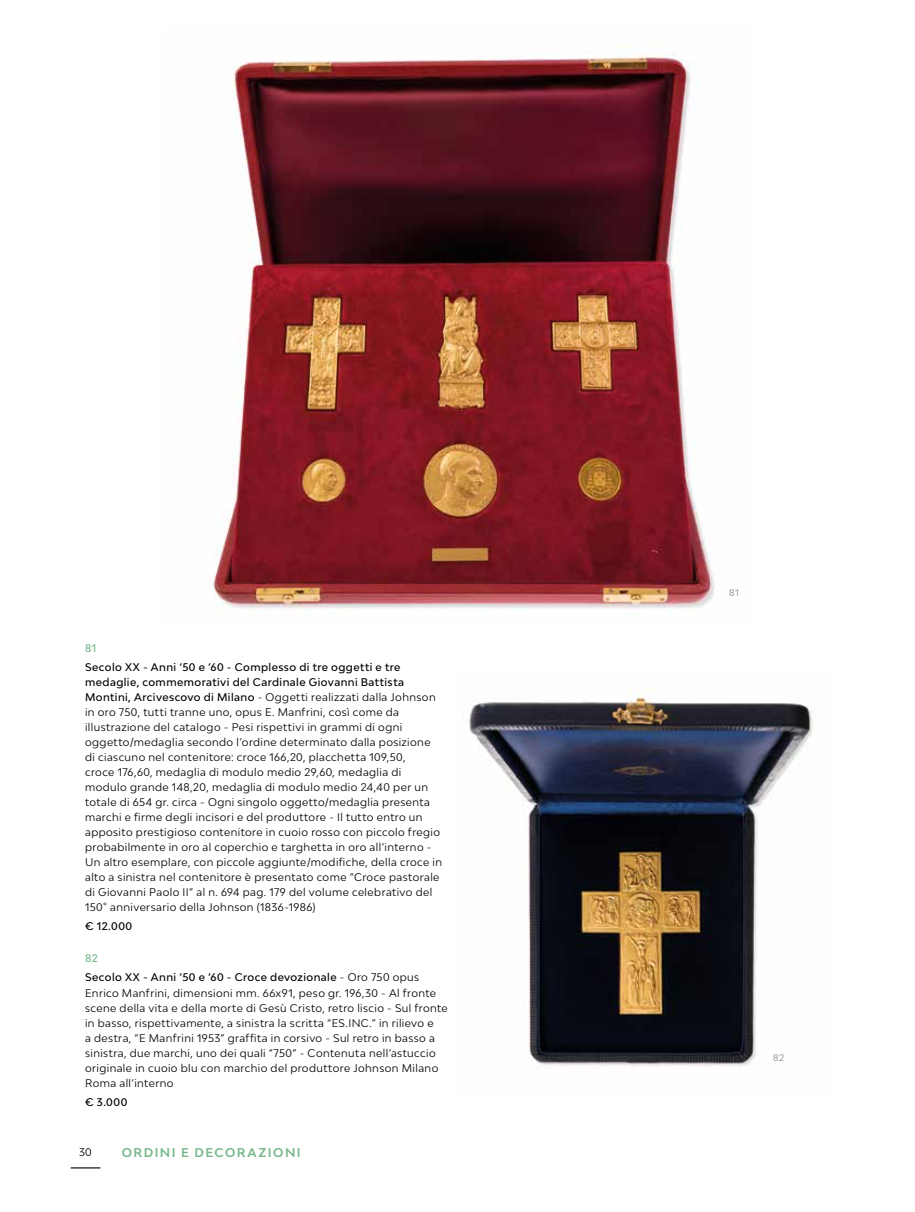
<style>
.page{position:relative;width:915px;height:1212px;background:#fff}
.page>*{position:absolute;margin:0;border:0;box-sizing:border-box;transform-origin:0 0}
.t1{font:700 12px "Bw Modelica";letter-spacing:.12em;color:#77b88c}
.t2{font:10.5px/15px "Bw Modelica";letter-spacing:.04em;color:#000}
.t3{font:500 10.5px/19.2px "Bw Modelica";letter-spacing:.04em;color:#000}
.t4{font:500 10.5px "Bw Modelica";color:#77b88c}
.t5{font:9px "Bw Modelica";color:#878787}
.s1{font-weight:500}
.s2{color:#77b88c}
.s3{font-weight:400}
</style>
<div class="page">
<img style="left:469px;top:689px;width:345px;height:378px">
<img style="left:213px;top:52px;width:502px;height:562px">
<svg style="left:71px;top:1167px;width:29px;height:1px"></svg>
<p class="t4" style="left:85px;top:641px;width:13px">81</p>
<p class="t2" style="left:85px;top:659px;width:358px"><span class="s1">Secolo XX - Anni ‘50 e ‘60 - Complesso di tre oggetti e tre medaglie, commemorativi del Cardinale Giovanni Battista Montini, Arcivescovo di Milano</span> - Oggetti realizzati dalla Johnson in oro 750, tutti tranne uno, opus E. Manfrini, così come da illustrazione del catalogo - Pesi rispettivi in grammi di ogni oggetto/medaglia secondo l’ordine determinato dalla posizione di ciascuno nel contenitore: croce 166,20, placchetta 109,50,<br>croce 176,60, medaglia di modulo medio 29,60, medaglia di modulo grande 148,20, medaglia di modulo medio 24,40 per un totale di 654 gr. circa - Ogni singolo oggetto/medaglia presenta marchi e firme degli incisori e del produttore - Il tutto entro un apposito prestigioso contenitore in cuoio rosso con piccolo fregio probabilmente in oro al coperchio e targhetta in oro all’interno - Un altro esemplare, con piccole aggiunte/modifiche, della croce in alto a sinistra nel contenitore è presentato come “Croce pastorale di Giovanni Paolo II” al n. 694 pag. 179 del volume celebrativo del 150° anniversario della Johnson (1836-1986)</p>
<p class="t3" style="left:85px;top:916px;width:49px">€ 12.000</p>
<p class="t3" style="left:85px;top:948px;width:335px"><span class="s2">82<br></span>Secolo XX - Anni ‘50 e ‘60 - Croce devozionale <span class="s3">- Oro 750 opus</span></p>
<p class="t2" style="left:85px;top:985px;width:364px">Enrico Manfrini, dimensioni mm. 66x91, peso gr. 196,30 - Al fronte scene della vita e della morte di Gesù Cristo, retro liscio - Sul fronte in basso, rispettivamente, a sinistra la scritta “ES.INC.” in rilievo e<br>a destra, “E Manfrini 1953” graffita in corsivo - Sul retro in basso a sinistra, due marchi, uno dei quali “750” - Contenuta nell’astuccio originale in cuoio blu con marchio del produttore Johnson Milano Roma all’interno</p>
<p class="t3" style="left:85px;top:1092px;width:44px">€ 3.000</p>
<p class="t2" style="left:79px;top:1145px;width:14px">30</p>
<p class="t1" style="left:122px;top:1144px;width:180px">ORDINI E DECORAZIONI</p>
<p class="t5" style="left:729px;top:586px;width:11px">81</p>
<p class="t5" style="left:773px;top:1051px;width:13px">82</p>
</div>
